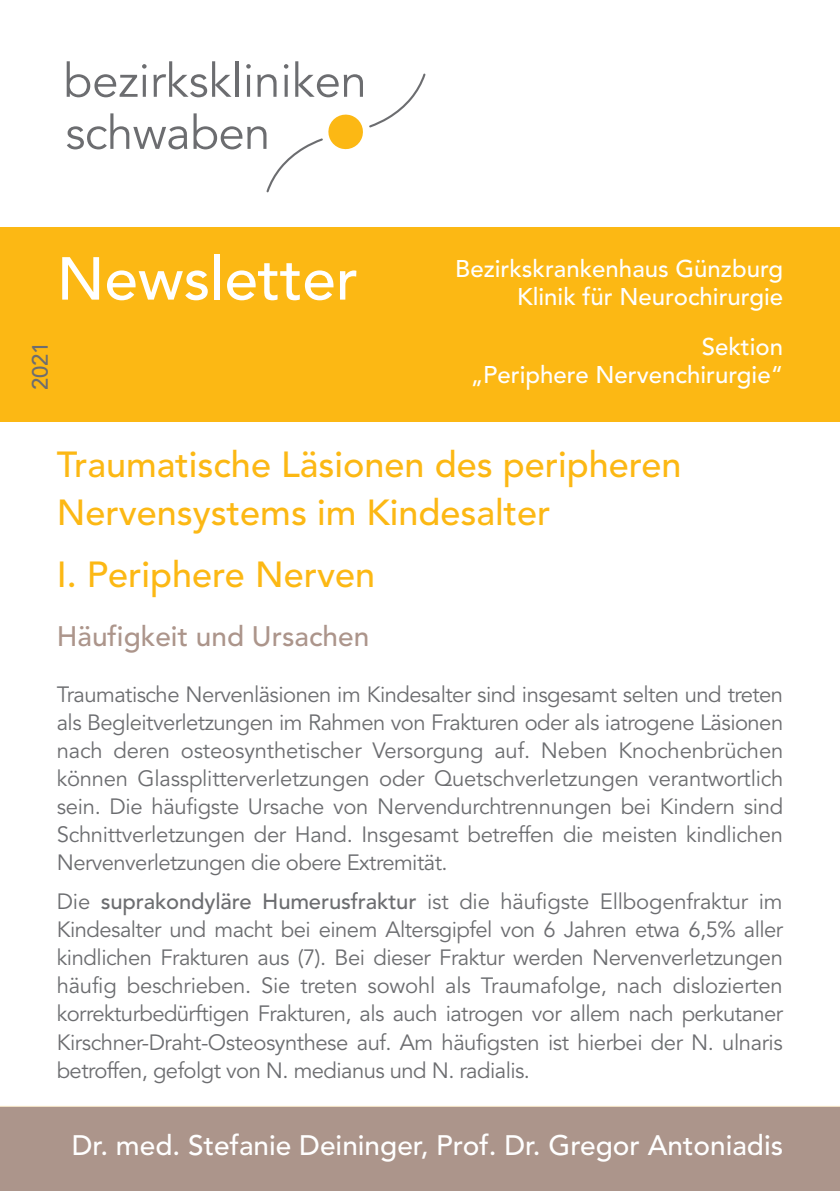
<style>
.page{position:relative;width:840px;height:1191px;background:#fff}
.page>*{position:absolute;margin:0;border:0;box-sizing:border-box;transform-origin:0 0}
.t1{font:500 60px "Avenir LT Std";color:#fff}
.t2{font:500 36px/48px "Avenir LT Std";color:#fcb814}
.t3{font:500 28px "Avenir LT Std";color:#fff}
.t4{font:500 28px "Avenir LT Std";color:#ac958b}
.t5{font:500 24px/28px "Avenir LT Std";color:#fff;text-align:right}
.t6{font:22px/28px "Avenir LT Std";letter-spacing:-.025em;color:#6c6d70;text-align:justify}
.t7{font:500 22px "Avenir LT Std";color:#6c6d70}
.s1{font-weight:500}
</style>
<div class="page">
<svg style="left:67px;top:61px;width:358px;height:131px"></svg>
<div style="left:0;top:227px;width:839px;height:194px;background:#fcb814"></div>
<div style="left:0;top:1106px;width:839px;height:85px;background:#ac958b"></div>
<h1 class="t1" style="left:57px;top:244px;width:303px">Newsletter</h1>
<p class="t7" style="left:27px;top:390px;width:50px;rotate:-90deg">2021</p>
<p class="t5" style="left:455px;top:255px;width:329px">Bezirkskrankenhaus Günzburg<br>Klinik für Neurochirurgie</p>
<p class="t5" style="left:470px;top:333px;width:314px">Sektion<br>„Periphere Nervenchirurgie“</p>
<h2 class="t2" style="left:57px;top:441px;width:626px">Traumatische Läsionen des peripheren<br>Nervensystems im Kindesalter</h2>
<h2 class="t2" style="left:57px;top:551px;width:320px">I. Periphere Nerven</h2>
<p class="t4" style="left:57px;top:619px;width:314px">Häufigkeit und Ursachen</p>
<p class="t6" style="left:57px;top:681px;width:727px">Traumatische Nervenläsionen im Kindesalter sind insgesamt selten und treten als Begleitverletzungen im Rahmen von Frakturen oder als iatrogene Läsionen nach deren osteosynthetischer Versorgung auf. Neben Knochenbrüchen können Glassplitterverletzungen oder Quetschverletzungen verantwortlich sein. Die häufigste Ursache von Nervendurchtrennungen bei Kindern sind Schnittverletzungen der Hand. Insgesamt betreffen die meisten kindlichen Nervenverletzungen die obere Extremität.</p>
<p class="t6" style="left:57px;top:888px;width:727px">Die <span class="s1">suprakondyläre Humerusfraktur</span> ist die häufigste Ellbogenfraktur im Kindesalter und macht bei einem Altersgipfel von 6 Jahren etwa 6,5% aller kindlichen Frakturen aus (7). Bei dieser Fraktur werden Nervenverletzungen häufig beschrieben. Sie treten sowohl als Traumafolge, nach dislozierten korrekturbedürftigen Frakturen, als auch iatrogen vor allem nach perkutaner Kirschner-Draht-Osteosynthese auf. Am häufigsten ist hierbei der N. ulnaris betroffen, gefolgt von N. medianus und N. radialis.</p>
<p class="t3" style="left:72px;top:1129px;width:712px">Dr. med. Stefanie Deininger, Prof. Dr. Gregor Antoniadis</p>
</div>
